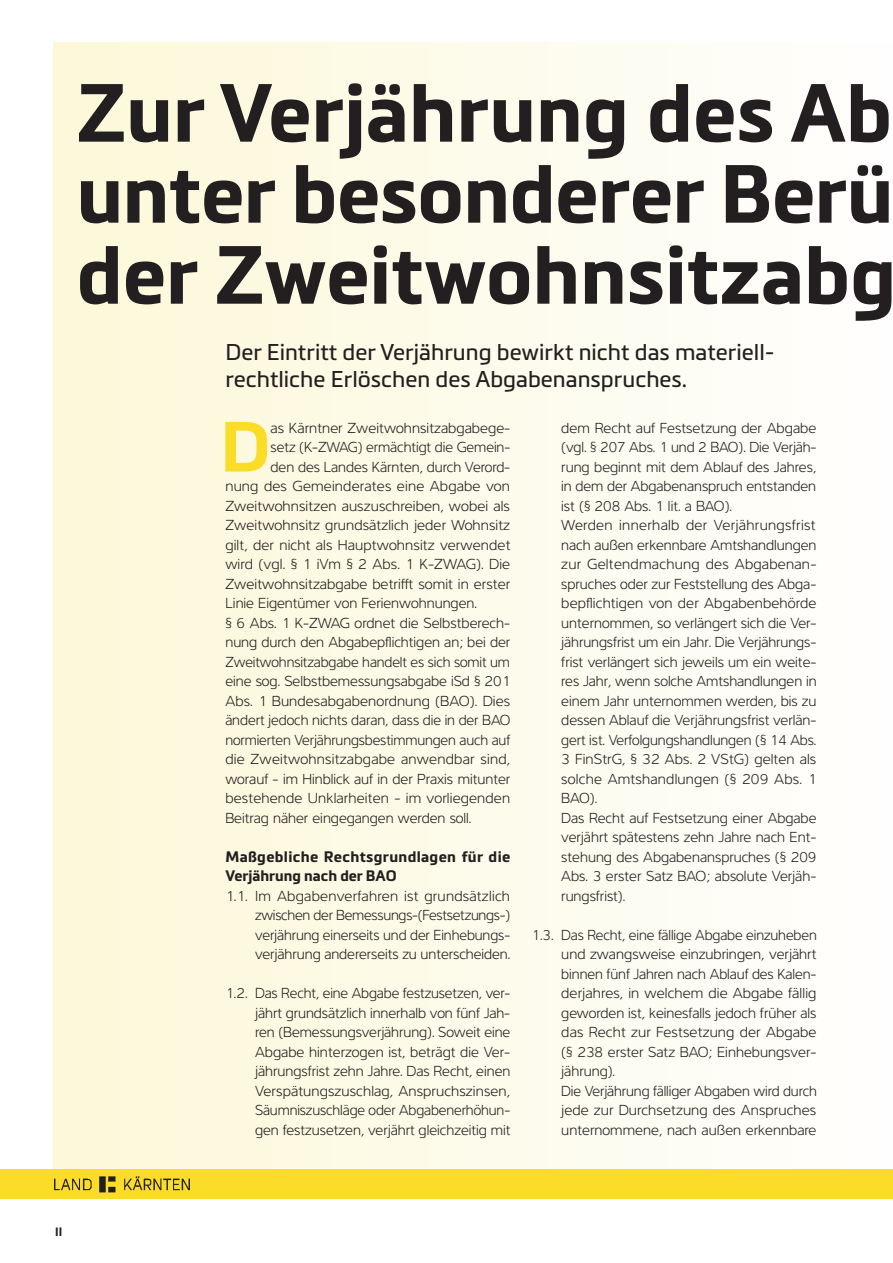
<style>
.page{position:relative;width:893px;height:1263px;background:#fff}
.page>*{position:absolute;margin:0;border:0;box-sizing:border-box;transform-origin:0 0}
.t1{font:700 81px/81px "Metronic Land Kaernten";color:#231f20}
.t2{font:700 69.9px "Metronic Land Kaernten";color:#fbdd29}
.t3{font:22.5px/27px "Metronic Land Kaernten";color:#231f20}
.t4{font:300 15px/19.5px "Interval Pro";color:#231f20;text-align:justify}
.t5{font:700 15px/19.5px "Metronic Land Kaernten";letter-spacing:.02em;color:#231f20}
.t6{font:700 12px "Metronic Land Kaernten";color:#231f20}
</style>
<div class="page">
<div style="left:54px;top:43px;width:839px;height:1135px;background:linear-gradient(to right,#fcf8d8,#fffefd)"></div>
<div style="left:0;top:1169px;width:893px;height:30px;background:#fbdd29"></div>
<img style="left:55px;top:1176px;width:135px;height:17px">
<p class="t1" style="left:77px;top:71px;width:817px">Zur Verjährung des Ab</p>
<p class="t1" style="left:77px;top:152px;width:821px">unter besonderer Berü der Zweitwohnsitzabg</p>
<p class="t3" style="left:225px;top:337px;width:551px">Der Eintritt der Verjährung bewirkt nicht das materiell&shy;rechtliche Erlöschen des Abgabenanspruches.</p>
<p class="t2" style="left:220px;top:402px;width:52px">D</p>
<p class="t4" style="left:271px;top:417px;width:241px">as Kärntner Zweitwohnsitzabgabege-</p>
<p class="t4" style="left:271px;top:436px;width:241px">setz (K-ZWAG) ermächtigt die Gemein-</p>
<p class="t4" style="left:271px;top:456px;width:241px">den des Landes Kärnten, durch Verord-</p>
<p class="t4" style="left:225px;top:475px;width:286px">nung des Gemeinderates eine Abgabe von</p>
<p class="t4" style="left:225px;top:495px;width:286px">Zweitwohnsitzen auszuschreiben, wobei als</p>
<p class="t4" style="left:225px;top:514px;width:286px">Zweitwohnsitz grundsätzlich jeder Wohnsitz</p>
<p class="t4" style="left:225px;top:534px;width:287px">gilt, der nicht als Hauptwohnsitz verwendet</p>
<p class="t4" style="left:225px;top:553px;width:286px">wird (vgl. § 1 iVm § 2 Abs. 1 K-ZWAG). Die</p>
<p class="t4" style="left:225px;top:573px;width:286px">Zweitwohnsitzabgabe betrifft somit in erster</p>
<p class="t4" style="left:225px;top:592px;width:253px">Linie Eigentümer von Ferienwohnungen.</p>
<p class="t4" style="left:225px;top:612px;width:287px">§ 6 Abs. 1 K-ZWAG ordnet die Selbstberech&shy;nung durch den Abgabepflichtigen an; bei der Zweitwohnsitzabgabe handelt es sich somit um eine sog. Selbstbemessungsabgabe iSd § 201<br>Abs. 1 Bundesabgabenordnung (BAO). Dies ändert jedoch nichts daran, dass die in der BAO normierten Verjährungsbestimmungen auch auf die Zweitwohnsitzabgabe anwendbar sind, worauf - im Hinblick auf in der Praxis mitunter bestehende Unklarheiten - im vorliegenden Beitrag näher eingegangen werden soll.</p>
<p class="t5" style="left:225px;top:846px;width:286px">Maßgebliche Rechtsgrundlagen für die<br>Verjährung nach der BAO</p>
<p class="t4" style="left:255px;top:885px;width:257px;text-indent:-30px">1.1. Im Abgabenverfahren ist grundsätzlich zwischen der Bemessungs-(Festsetzungs-) verjährung einerseits und der Einhebungs&shy;verjährung andererseits zu unterscheiden.</p>
<p class="t4" style="left:255px;top:982px;width:257px;text-indent:-30px">1.2. Das Recht, eine Abgabe festzusetzen, ver&shy;jährt grundsätzlich innerhalb von fünf Jah&shy;ren (Bemessungsverjährung). Soweit eine Abgabe hinterzogen ist, beträgt die Ver&shy;jährungsfrist zehn Jahre. Das Recht, einen Verspätungszuschlag, Anspruchszinsen, Säumniszuschläge oder Abgabenerhöhun&shy;gen festzusetzen, verjährt gleichzeitig mit</p>
<p class="t4" style="left:561px;top:417px;width:257px">dem Recht auf Festsetzung der Abgabe (vgl. § 207 Abs. 1 und 2 BAO). Die Verjäh&shy;rung beginnt mit dem Ablauf des Jahres, in dem der Abgabenanspruch entstanden ist (§ 208 Abs. 1 lit. a BAO).</p>
<p class="t4" style="left:561px;top:514px;width:257px">Werden innerhalb der Verjährungsfrist nach außen erkennbare Amtshandlungen zur Geltendmachung des Abgabenan&shy;spruches oder zur Feststellung des Abga&shy;bepflichtigen von der Abgabenbehörde unternommen, so verlängert sich die Ver&shy;jährungsfrist um ein Jahr. Die Verjährungs&shy;frist verlängert sich jeweils um ein weite&shy;res Jahr, wenn solche Amtshandlungen in einem Jahr unternommen werden, bis zu dessen Ablauf die Verjährungsfrist verlän&shy;gert ist. Verfolgungshandlungen (§ 14 Abs.<br>3 FinStrG, § 32 Abs. 2 VStG) gelten als solche Amtshandlungen (§ 209 Abs. 1<br>BAO).</p>
<p class="t4" style="left:561px;top:807px;width:257px">Das Recht auf Festsetzung einer Abgabe verjährt spätestens zehn Jahre nach Ent&shy;stehung des Abgabenanspruches (§ 209<br>Abs. 3 erster Satz BAO; absolute Verjäh&shy;rungsfrist).</p>
<p class="t4" style="left:561px;top:924px;width:257px;text-indent:-30px">1.3. Das Recht, eine fällige Abgabe einzuheben und zwangsweise einzubringen, verjährt binnen fünf Jahren nach Ablauf des Kalen&shy;derjahres, in welchem die Abgabe fällig geworden ist, keinesfalls jedoch früher als das Recht zur Festsetzung der Abgabe (§ 238 erster Satz BAO; Einhebungsver&shy;jährung).</p>
<p class="t4" style="left:561px;top:1080px;width:257px">Die Verjährung fälliger Abgaben wird durch jede zur Durchsetzung des Anspruches unternommene, nach außen erkennbare</p>
<p class="t6" style="left:55px;top:1224px;width:9px">II</p>
</div>
